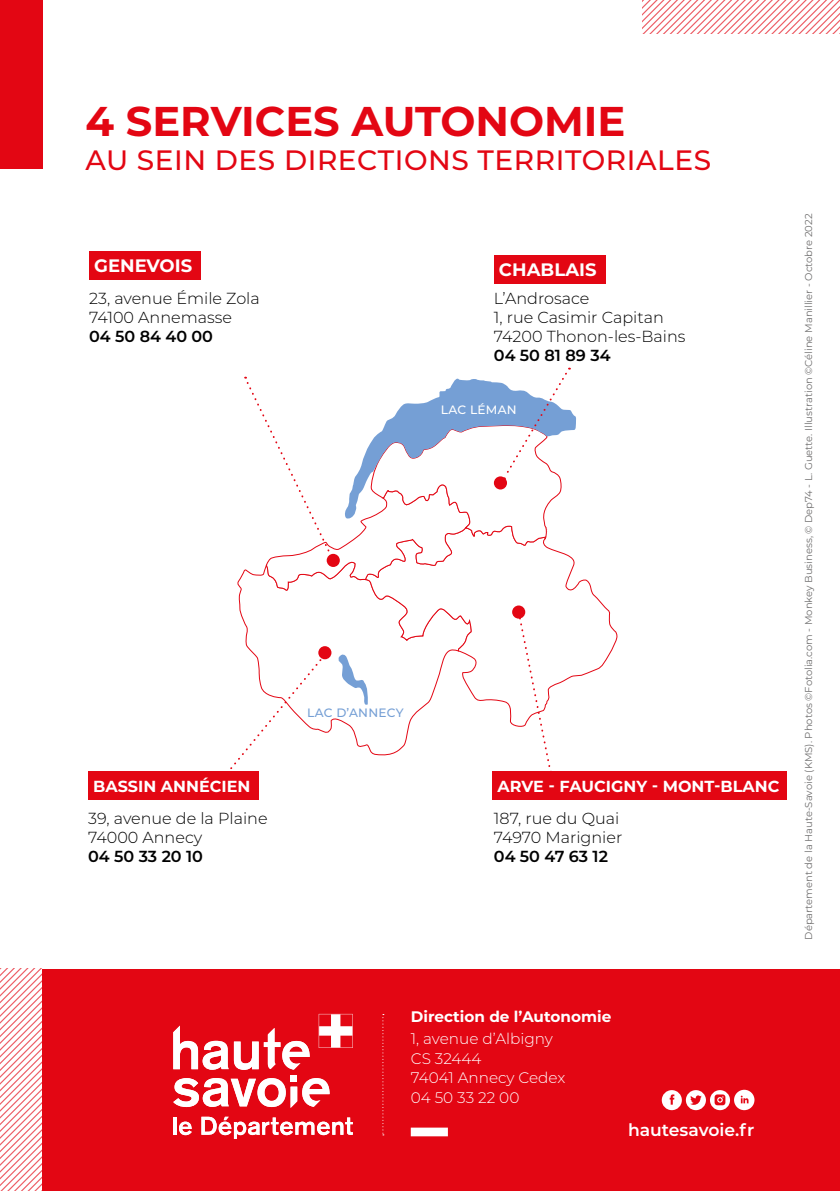
<style>
.page{position:relative;width:840px;height:1191px;background:#fff}
.page>*{position:absolute;margin:0;border:0;box-sizing:border-box;transform-origin:0 0}
.t1{font:700 41.6px "Montserrat";color:#e30613}
.t2{font:500 28px "Montserrat";letter-spacing:.02em;color:#e30613}
.t3{font:700 18px "Montserrat";color:#fff}
.t4{font:600 17.2px "Montserrat";color:#fff}
.t5{font:300 16px/19.2px "Montserrat";color:#000}
.t6{font:600 16px "Montserrat";color:#000}
.t7{font:700 16px "Montserrat";color:#fff}
.t8{font:300 15.2px/19.6px "Montserrat";color:#fff}
.t9{font:700 15.2px "Montserrat";color:#fff}
.t10{font:500 12.2px "Montserrat";letter-spacing:.02em;color:#759fd5}
.t11{font:500 12.2px "Montserrat";letter-spacing:.02em;color:#fff}
.t12{font:10px "Montserrat";color:#706f6f}
</style>
<div class="page">
<div style="left:43px;top:969px;width:796px;height:222px;background:#e30613"></div>
<div style="left:410px;top:1127px;width:37px;height:9px;background:#fff"></div>
<svg style="left:709px;top:1090px;width:20px;height:20px"></svg>
<svg style="left:714px;top:1094px;width:11px;height:11px"></svg>
<svg style="left:685px;top:1090px;width:20px;height:20px"></svg>
<div style="left:661px;top:1090px;width:20px;height:20px;background:#fff;border-radius:50%"></div>
<svg style="left:669px;top:1094px;width:5px;height:10px"></svg>
<svg style="left:734px;top:1089px;width:20px;height:21px"></svg>
<svg style="left:689px;top:1095px;width:12px;height:9px"></svg>
<svg style="left:0;top:969px;width:43px;height:222px"></svg>
<div style="left:0;top:0;width:43px;height:169px;background:#e30613"></div>
<svg style="left:382px;top:1014px;width:2px;height:121px"></svg>
<svg style="left:173px;top:1025px;width:55px;height:44px"></svg>
<svg style="left:234px;top:1041px;width:24px;height:28px"></svg>
<svg style="left:173px;top:1078px;width:156px;height:30px"></svg>
<svg style="left:264px;top:1028px;width:45px;height:41px"></svg>
<div style="left:290px;top:1075px;width:7px;height:7px;background:#fff"></div>
<hr style="left:173px;top:1116px;width:3px;height:18px;background:#fff">
<svg style="left:179px;top:1121px;width:13px;height:14px"></svg>
<svg style="left:201px;top:1116px;width:151px;height:22px"></svg>
<svg style="left:318px;top:1014px;width:34px;height:34px"></svg>
<svg style="left:642px;top:0;width:197px;height:33px"></svg>
<svg style="left:237px;top:569px;width:172px;height:187px"></svg>
<svg style="left:364px;top:579px;width:254px;height:149px"></svg>
<svg style="left:336px;top:653px;width:32px;height:52px"></svg>
<svg style="left:245px;top:368px;width:331px;height:225px"></svg>
<div style="left:512px;top:605px;width:13px;height:13px;background:#e30613;border-radius:50%"></div>
<svg style="left:516px;top:611px;width:35px;height:160px"></svg>
<div style="left:318px;top:646px;width:13px;height:13px;background:#e30613;border-radius:50%"></div>
<svg style="left:230px;top:654px;width:96px;height:119px"></svg>
<div style="left:492px;top:771px;width:294px;height:29px;background:#e30613"></div>
<div style="left:88px;top:771px;width:170px;height:29px;background:#e30613"></div>
<div style="left:89px;top:251px;width:112px;height:29px;background:#e30613"></div>
<div style="left:493px;top:255px;width:112px;height:29px;background:#e30613"></div>
<h1 class="t1" style="left:85px;top:92px;width:541px">4 SERVICES AUTONOMIE</h1>
<h2 class="t2" style="left:85px;top:141px;width:626px">AU SEIN DES DIRECTIONS TERRITORIALES</h2>
<p class="t3" style="left:94px;top:253px;width:99px">GENEVOIS</p>
<p class="t3" style="left:498px;top:257px;width:99px">CHABLAIS</p>
<p class="t5" style="left:89px;top:288px;width:172px">23, avenue Émile Zola<br>74100 Annemasse</p>
<p class="t6" style="left:89px;top:325px;width:125px">04 50 84 40 00</p>
<p class="t5" style="left:493px;top:288px;width:193px">L’Androsace<br>1, rue Casimir Capitan<br>74200 Thonon-les-Bains</p>
<p class="t6" style="left:493px;top:344px;width:118px">04 50 81 89 34</p>
<p class="t11" style="left:440px;top:401px;width:77px">LAC LÉMAN</p>
<p class="t7" style="left:93px;top:775px;width:159px">BASSIN ANNÉCIEN</p>
<p class="t5" style="left:88px;top:808px;width:181px">39, avenue de la Plaine<br>74000 Annecy</p>
<p class="t6" style="left:88px;top:845px;width:116px">04 50 33 20 10</p>
<p class="t10" style="left:307px;top:703px;width:98px">LAC D’ANNECY</p>
<p class="t7" style="left:497px;top:775px;width:283px">ARVE - FAUCIGNY - MONT-BLANC</p>
<p class="t5" style="left:493px;top:808px;width:130px">187, rue du Quai<br>74970 Marignier</p>
<p class="t6" style="left:493px;top:845px;width:116px">04 50 47 63 12</p>
<p class="t12" style="left:801px;top:939px;width:727px;rotate:-90deg">Département de la Haute-Savoie (KMS). Photos ©Fotolia.com - Monkey Business, © Dep74 - L. Guette. Illustration ©Céline Manillier - Octobre 2022</p>
<p class="t9" style="left:410px;top:1006px;width:202px">Direction de l’Autonomie</p>
<p class="t8" style="left:410px;top:1028px;width:156px">1, avenue d’Albigny<br>CS 32444<br>74041 Annecy Cedex<br>04 50 33 22 00</p>
<p class="t4" style="left:627px;top:1117px;width:128px">hautesavoie.fr</p>
</div>
